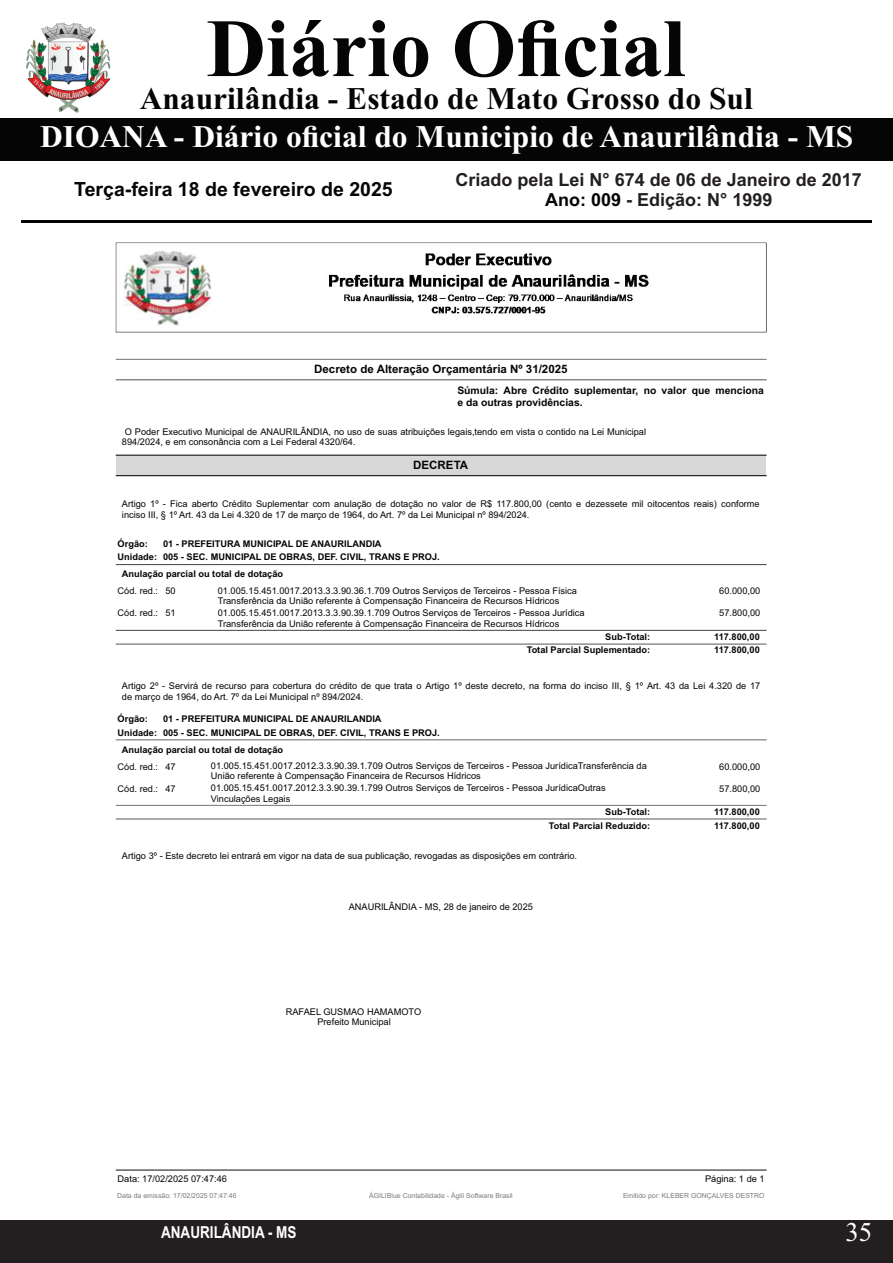
<style>
.page{position:relative;width:893px;height:1263px;background:#fff}
.page>*{position:absolute;margin:0;border:0;box-sizing:border-box;transform-origin:0 0}
.t1{font:700 82.5px "Times New Roman";color:#040504}
.t2{font:700 31.5px "Times New Roman";color:#fff}
.t3{font:700 31.5px "Times New Roman";color:#040504}
.t4{font:27px "Times New Roman";color:#fff}
.t5{font:700 19.5px "Arial";color:#040504}
.t6{font:700 18px/20.1px "Arial";color:#231f20;text-align:center}
.t7{font:700 16.5px "Arial Narrow";color:#fff}
.t8{font:700 11.55px "Arial";color:#040504}
.t9{font:700 10.35px/12px "Arial";color:#040504}
.t10{font:9.3px/10.6px "Arial";color:#040504}
.t11{font:700 9.3px/13.6px "Arial";color:#040504}
.t12{font:6.9px "Arial";color:#7c7c7b}
.s1{color:#040504}
</style>
<div class="page">
<div style="left:0;top:1220px;width:893px;height:43px;background:#231f20"></div>
<div style="left:0;top:118px;width:893px;height:43px;background:#040504"></div>
<hr style="left:21px;top:221px;width:851px;height:2px;background:#040504">
<img style="left:26px;top:23px;width:85px;height:90px">
<img style="left:123px;top:250px;width:89px;height:75px">
<img style="left:326px;top:253px;width:324px;height:63px">
<div style="left:116px;top:455px;width:650px;height:21px;background:#d7d7d7"></div>
<hr style="left:116px;top:455px;width:650px;height:1px;background:#040504">
<hr style="left:116px;top:475px;width:650px;height:1px;background:#040504">
<img style="left:116px;top:564px;width:651px;height:1px">
<img style="left:116px;top:630px;width:651px;height:1px">
<h1 class="t1" style="left:206px;top:20px;width:481px">Diário Oficial</h1>
<h2 class="t3" style="left:140px;top:87px;width:615px">Anaurilândia - Estado de Mato Grosso do Sul</h2>
<h2 class="t2" style="left:40px;top:126px;width:815px">DIOANA - Diário oficial do Municipio de Anaurilândia - MS</h2>
<h3 class="t5" style="left:74px;top:182px;width:320px">Terça-feira 18 de fevereiro de 2025</h3>
<h3 class="t6" style="left:456px;top:171px;width:408px">Criado pela Lei N° 674 de 06 de Janeiro de 2017<br><span class="s1">Ano: 009</span> - Edição: N° 1999</h3>
<p class="t8" style="left:314px;top:364px;width:255px">Decreto de Alteração Orçamentária Nº 31/2025</p>
<p class="t9" style="left:457px;top:385px;width:308px">Súmula: Abre Crédito suplementar, no valor que menciona e da outras providências.</p>
<p class="t10" style="left:122px;top:427px;width:526px;text-indent:3px">O Poder Executivo Municipal de ANAURILÂNDIA, no uso de suas atribuições legais,tendo em vista o contido na Lei Municipal<br>894/2024, e em consonância com a Lei Federal 4320/64.</p>
<p class="t8" style="left:413px;top:460px;width:56px">DECRETA</p>
<p class="t10" style="left:122px;top:499px;width:639px">Artigo 1º - Fica aberto Crédito Suplementar com anulação de dotação no valor de R$ 117.800,00 (cento e dezessete mil oitocentos reais) conforme inciso III, § 1º Art. 43 da Lei 4.320 de 17 de março de 1964, do Art. 7º da Lei Municipal nº 894/2024.</p>
<p class="t11" style="left:163px;top:537px;width:278px">01 - PREFEITURA MUNICIPAL DE ANAURILANDIA<br>005 - SEC. MUNICIPAL DE OBRAS, DEF. CIVIL, TRANS E PROJ.</p>
<p class="t11" style="left:118px;top:537px;width:41px">Órgão:<br>Unidade:</p>
<p class="t11" style="left:122px;top:568px;width:163px">Anulação parcial ou total de dotação</p>
<p class="t10" style="left:218px;top:586px;width:361px">01.005.15.451.0017.2013.3.3.90.36.1.709 Outros Serviços de Terceiros - Pessoa Física<br>Transferência da União referente à Compensação Financeira de Recursos Hídricos</p>
<p class="t10" style="left:118px;top:586px;width:60px">Cód. red.: 50</p>
<p class="t10" style="left:719px;top:586px;width:43px">60.000,00</p>
<p class="t10" style="left:218px;top:608px;width:368px">01.005.15.451.0017.2013.3.3.90.39.1.709 Outros Serviços de Terceiros - Pessoa Jurídica<br>Transferência da União referente à Compensação Financeira de Recursos Hídricos</p>
<p class="t10" style="left:118px;top:608px;width:60px">Cód. red.: 51</p>
<p class="t10" style="left:719px;top:608px;width:43px">57.800,00</p>
<p class="t11" style="left:605px;top:630px;width:46px">Sub-Total:</p>
<p class="t11" style="left:714px;top:630px;width:47px">117.800,00</p>
<p class="t11" style="left:527px;top:644px;width:125px">Total Parcial Suplementado:</p>
<p class="t11" style="left:714px;top:644px;width:47px">117.800,00</p>
<p class="t10" style="left:122px;top:681px;width:640px">Artigo 2º - Servirá de recurso para cobertura do crédito de que trata o Artigo 1º deste decreto, na forma do inciso III, § 1º Art. 43 da Lei 4.320 de 17 de março de 1964, do Art. 7º da Lei Municipal nº 894/2024.</p>
<p class="t11" style="left:163px;top:712px;width:278px">01 - PREFEITURA MUNICIPAL DE ANAURILANDIA<br>005 - SEC. MUNICIPAL DE OBRAS, DEF. CIVIL, TRANS E PROJ.</p>
<p class="t11" style="left:118px;top:712px;width:41px">Órgão:<br>Unidade:</p>
<p class="t11" style="left:122px;top:743px;width:163px">Anulação parcial ou total de dotação</p>
<p class="t10" style="left:211px;top:761px;width:437px">01.005.15.451.0017.2012.3.3.90.39.1.709 Outros Serviços de Terceiros - Pessoa JurídicaTransferência da<br>União referente à Compensação Financeira de Recursos Hídricos</p>
<p class="t10" style="left:118px;top:762px;width:60px">Cód. red.: 47</p>
<p class="t10" style="left:719px;top:762px;width:43px">60.000,00</p>
<p class="t10" style="left:211px;top:784px;width:396px">01.005.15.451.0017.2012.3.3.90.39.1.799 Outros Serviços de Terceiros - Pessoa JurídicaOutras<br>Vinculações Legais</p>
<p class="t10" style="left:118px;top:784px;width:60px">Cód. red.: 47</p>
<p class="t10" style="left:719px;top:784px;width:43px">57.800,00</p>
<p class="t11" style="left:605px;top:806px;width:46px">Sub-Total:</p>
<p class="t11" style="left:714px;top:806px;width:47px">117.800,00</p>
<p class="t11" style="left:549px;top:819px;width:103px">Total Parcial Reduzido:</p>
<p class="t11" style="left:714px;top:819px;width:47px">117.800,00</p>
<p class="t10" style="left:122px;top:851px;width:457px">Artigo 3º - Este decreto lei entrará em vigor na data de sua publicação, revogadas as disposições em contrário.</p>
<p class="t10" style="left:349px;top:902px;width:186px">ANAURILÂNDIA - MS, 28 de janeiro de 2025</p>
<p class="t10" style="left:286px;top:1007px;width:137px;text-align:center">RAFAEL GUSMAO HAMAMOTO<br>Prefeito Municipal</p>
<p class="t10" style="left:118px;top:1174px;width:111px">Data: 17/02/2025 07:47:46</p>
<p class="t10" style="left:705px;top:1174px;width:61px">Página: 1 de 1</p>
<p class="t12" style="left:117px;top:1192px;width:121px">Data da emissão: 17/02/2025 07:47:46</p>
<p class="t12" style="left:369px;top:1192px;width:145px">ÁGILIBlue Contabilidade - Ágili Software Brasil</p>
<p class="t12" style="left:623px;top:1192px;width:143px">Emitido por: KLEBER GONÇALVES DESTRO</p>
<h3 class="t7" style="left:161px;top:1226px;width:137px">ANAURILÂNDIA - MS</h3>
<h3 class="t4" style="left:845px;top:1223px;width:28px">35</h3>
</div>
